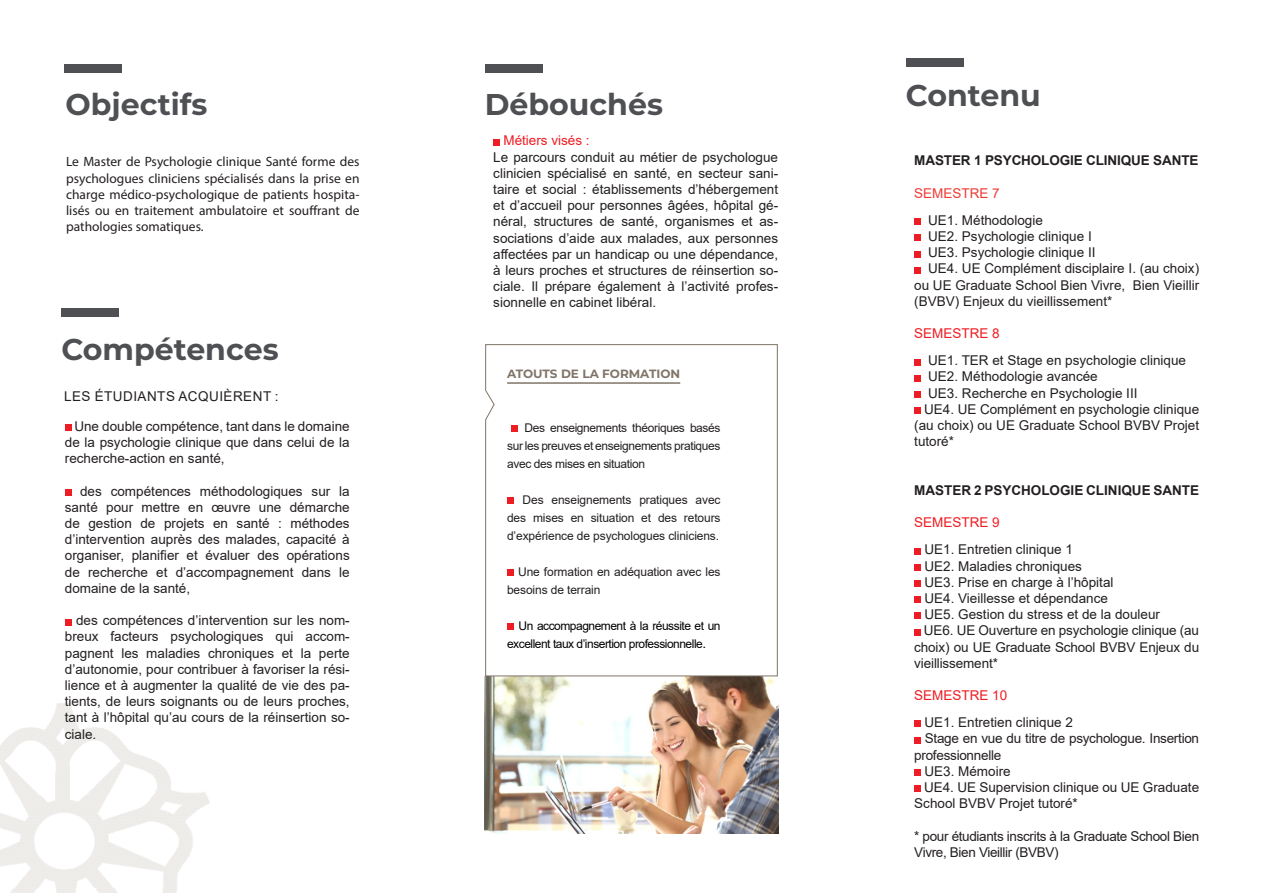
<style>
.page{position:relative;width:1263px;height:893px;background:#fff}
.page>*{position:absolute;margin:0;border:0;box-sizing:border-box;transform-origin:0 0}
.t1{font:700 30px "Montserrat";color:#4e5053}
.t2{font:13.5px/16.2px "Arial";color:#231f20;text-align:justify}
.t3{font:13.5px/16.2px "Myriad Pro";color:#231f20;text-align:justify}
.t4{font:13.5px/16.2px "Arial";letter-spacing:-.025em;color:#231f20}
.t5{font:700 13.5px "Arial";letter-spacing:-.005em;color:#231f20}
.t6{font:13.5px/16.2px "Arial";letter-spacing:-.02em;color:#231f20}
.t7{font:13.5px "Arial";color:#ee1d23}
.t8{font:13.5px "Arial";letter-spacing:.035em;color:#231f20}
.t9{font:13.5px "Arial";color:#ee3b36}
.PAGES_-_Encadrés_-_T{font:12px/18px "Arial";letter-spacing:-.01em;color:#231f20;text-align:justify}
.PAGES_-_Encadrés_-_T-2{font:12px/18px "Arial";letter-spacing:-.04em;color:#000}
.PAGES_-_Encadrés_-_T-3{font:700 12px "Montserrat";color:#807568}
.s1{font-size:13.5px}
</style>
<div class="page">
<img style="left:0;top:703px;width:210px;height:190px">
<div style="left:65px;top:424px;width:6px;height:7px;background:#ee1d23"></div>
<div style="left:65px;top:489px;width:6px;height:7px;background:#ee1d23"></div>
<svg style="left:65px;top:619px;width:6px;height:6px"></svg>
<div style="left:914px;top:218px;width:7px;height:7px;background:#ee1d23"></div>
<div style="left:914px;top:235px;width:7px;height:6px;background:#ee1d23"></div>
<div style="left:914px;top:251px;width:7px;height:6px;background:#ee1d23"></div>
<div style="left:914px;top:267px;width:7px;height:6px;background:#ee1d23"></div>
<div style="left:914px;top:359px;width:7px;height:6px;background:#ee1d23"></div>
<div style="left:914px;top:375px;width:7px;height:6px;background:#ee1d23"></div>
<div style="left:914px;top:391px;width:7px;height:7px;background:#ee1d23"></div>
<div style="left:914px;top:407px;width:7px;height:7px;background:#ee1d23"></div>
<div style="left:914px;top:548px;width:7px;height:6px;background:#ee1d23"></div>
<div style="left:914px;top:564px;width:7px;height:6px;background:#ee1d23"></div>
<div style="left:914px;top:580px;width:7px;height:7px;background:#ee1d23"></div>
<div style="left:914px;top:596px;width:7px;height:7px;background:#ee1d23"></div>
<div style="left:914px;top:613px;width:7px;height:6px;background:#ee1d23"></div>
<div style="left:914px;top:629px;width:7px;height:6px;background:#ee1d23"></div>
<div style="left:914px;top:721px;width:7px;height:6px;background:#ee1d23"></div>
<div style="left:914px;top:737px;width:7px;height:6px;background:#ee1d23"></div>
<div style="left:914px;top:769px;width:7px;height:7px;background:#ee1d23"></div>
<div style="left:914px;top:785px;width:7px;height:7px;background:#ee1d23"></div>
<div style="left:493px;top:139px;width:7px;height:6px;background:#ee1d23"></div>
<div style="left:64px;top:64px;width:57px;height:9px;background:#4e5053"></div>
<div style="left:485px;top:64px;width:57px;height:9px;background:#4e5053"></div>
<div style="left:906px;top:58px;width:57px;height:9px;background:#4e5053"></div>
<div style="left:62px;top:308px;width:57px;height:9px;background:#4e5053"></div>
<img style="left:485px;top:676px;width:293px;height:157px">
<svg style="left:485px;top:344px;width:293px;height:332px"></svg>
<p class="t1" style="left:66px;top:83px;width:143px">Objectifs</p>
<p class="t1" style="left:485px;top:83px;width:180px">Débouchés</p>
<p class="t1" style="left:906px;top:74px;width:136px">Contenu</p>
<p class="t3" style="left:66px;top:153px;width:295px">Le Master de Psychologie clinique Santé forme des psychologues cliniciens spécialisés dans la prise en charge médico-psychologique de patients hospita&shy;lisés ou en traitement ambulatoire et souffrant de pathologies somatiques.</p>
<p class="t7" style="left:503px;top:131px;width:88px">Métiers visés :</p>
<p class="t2" style="left:493px;top:149px;width:286px">Le parcours conduit au métier de psychologue clinicien spécialisé en santé, en secteur sani&shy;taire et social : établissements d’hébergement et d’accueil pour personnes âgées, hôpital gé&shy;néral, structures de santé, organismes et as&shy;sociations d’aide aux malades, aux personnes affectées par un handicap ou une dépendance, à leurs proches et structures de réinsertion so&shy;ciale. Il prépare également à l’activité profes&shy;sionnelle en cabinet libéral.</p>
<p class="t5" style="left:914px;top:151px;width:286px">MASTER 1 PSYCHOLOGIE CLINIQUE SANTE</p>
<p class="t9" style="left:914px;top:184px;width:87px">SEMESTRE 7</p>
<p class="t2" style="left:928px;top:212px;width:116px">UE1. Méthodologie</p>
<p class="t2" style="left:928px;top:228px;width:165px">UE2. Psychologie clinique I</p>
<p class="t2" style="left:928px;top:244px;width:169px">UE3. Psychologie clinique II</p>
<p class="t2" style="left:914px;top:261px;width:286px;text-indent:14px">UE4. UE Complément disciplaire I. (au choix) ou UE Graduate School Bien Vivre, Bien Vieillir (BVBV) Enjeux du vieillissement*</p>
<p class="t7" style="left:914px;top:324px;width:87px">SEMESTRE 8</p>
<p class="t2" style="left:928px;top:352px;width:259px">UE1. TER et Stage en psychologie clinique</p>
<p class="t2" style="left:928px;top:369px;width:171px">UE2. Méthodologie avancée</p>
<p class="t2" style="left:928px;top:385px;width:211px">UE3. Recherche en Psychologie III</p>
<p class="t2" style="left:914px;top:401px;width:286px;text-indent:10px">UE4. UE Complément en psychologie clinique (au choix) ou UE Graduate School BVBV Projet tutoré*</p>
<p class="t5" style="left:914px;top:481px;width:286px">MASTER 2 PSYCHOLOGIE CLINIQUE SANTE</p>
<p class="t7" style="left:914px;top:513px;width:87px">SEMESTRE 9</p>
<p class="t2" style="left:924px;top:541px;width:150px">UE1. Entretien clinique 1</p>
<p class="t2" style="left:924px;top:558px;width:159px">UE2. Maladies chroniques</p>
<p class="t2" style="left:924px;top:574px;width:191px">UE3. Prise en charge à l’hôpital</p>
<p class="t2" style="left:924px;top:590px;width:185px">UE4. Vieillesse et dépendance</p>
<p class="t2" style="left:924px;top:606px;width:237px">UE5. Gestion du stress et de la douleur</p>
<p class="t2" style="left:914px;top:622px;width:286px;text-indent:10px">UE6. UE Ouverture en psychologie clinique (au choix) ou UE Graduate School BVBV Enjeux du vieillissement*</p>
<p class="t7" style="left:914px;top:686px;width:95px">SEMESTRE 10</p>
<p class="t2" style="left:924px;top:714px;width:150px">UE1. Entretien clinique 2</p>
<p class="t6" style="left:914px;top:730px;width:286px;text-indent:11px">Stage en vue du titre de psychologue. Insertion professionnelle</p>
<p class="t2" style="left:924px;top:763px;width:88px">UE3. Mémoire</p>
<p class="t2" style="left:914px;top:779px;width:286px;text-indent:10px">UE4. UE Supervision clinique ou UE Graduate<br>School BVBV Projet tutoré*</p>
<p class="t4" style="left:914px;top:828px;width:286px">* pour étudiants inscrits à la Graduate School Bien<br>Vivre, Bien Vieillir (BVBV)</p>
<p class="t1" style="left:62px;top:328px;width:219px">Compétences</p>
<p class="PAGES_-_Encadrés_-_T-3" style="left:507px;top:365px;width:175px">ATOUTS DE LA FORMATION</p>
<p class="t8" style="left:64px;top:387px;width:216px">LES ÉTUDIANTS ACQUIÈRENT :</p>
<p class="t2" style="left:65px;top:418px;width:286px;text-indent:9px">Une double compétence, tant dans le domaine de la psychologie clinique que dans celui de la recherche-action en santé,</p>
<p class="t2" style="left:65px;top:483px;width:286px;text-indent:15px">des compétences méthodologiques sur la santé pour mettre en œuvre une démarche de gestion de projets en santé : méthodes d’intervention auprès des malades, capacité à organiser, planifier et évaluer des opérations de recherche et d’accompagnement dans le domaine de la santé,</p>
<p class="t2" style="left:65px;top:612px;width:286px;text-indent:11px">des compétences d’intervention sur les nom&shy;breux facteurs psychologiques qui accom&shy;pagnent les maladies chroniques et la perte d’autonomie, pour contribuer à favoriser la rési&shy;lience et à augmenter la qualité de vie des pa&shy;tients, de leurs soignants ou de leurs proches, tant à l’hôpital qu’au cours de la réinsertion so&shy;ciale.</p>
<p class="PAGES_-_Encadrés_-_T" style="left:507px;top:419px;width:215px;text-indent:17px">Des enseignements théoriques basés sur les preuves et enseignements pratiques avec des mises en situation</p>
<p class="PAGES_-_Encadrés_-_T" style="left:507px;top:491px;width:215px;text-indent:15px">Des enseignements pratiques avec des mises en situation et des retours d’expérience de psychologues cliniciens.</p>
<p class="PAGES_-_Encadrés_-_T" style="left:507px;top:563px;width:215px;text-indent:11px">Une formation en adéquation avec les besoins de terrain</p>
<p class="PAGES_-_Encadrés_-_T-2" style="left:507px;top:617px;width:215px;text-indent:11px">Un accompagnement à la réussite et un excellent taux d’insertion professionnelle<span class="s1">.</span></p>
</div>
